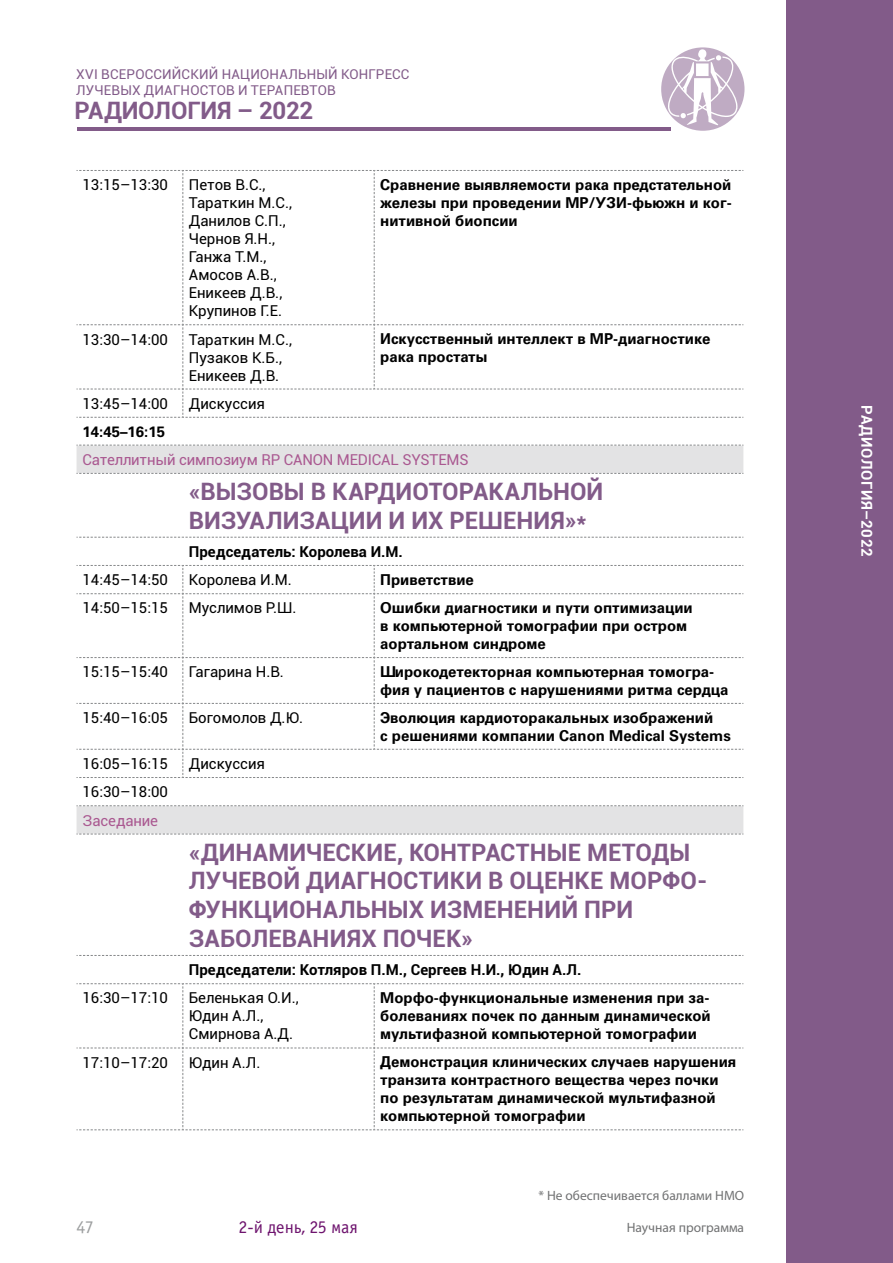
<style>
.page{position:relative;width:893px;height:1263px;background:#fff}
.page>*{position:absolute;margin:0;border:0;box-sizing:border-box;transform-origin:0 0}
.t1{font:700 24px/28.8px "Roboto";letter-spacing:.005em;color:#825b89}
.t2{font:18px "Officina Sans Book C";color:#6e146e}
.t3{font:18px "Officina Sans Book C";color:#9c9e9f}
.t4{font:700 15px/18px "Univers C";color:#000}
.t5{font:15px/18px "Roboto";color:#000}
.t6{font:700 15px "Roboto";color:#000}
.t7{font:15px "Roboto";letter-spacing:-.01em;color:#aa5991}
.t8{font:700 15px "Roboto";letter-spacing:.04em;color:#fff}
.t9{font:13.5px/16.2px "Roboto";letter-spacing:.015em;color:#825b89}
.t10{font:13.5px "Myriad Pro";color:#707172}
</style>
<div class="page">
<div style="left:786px;top:0;width:107px;height:1263px;background:#825b89"></div>
<svg style="left:661px;top:47px;width:83px;height:84px"></svg>
<hr style="left:77px;top:128px;width:594px;height:3px;background:#825b89">
<svg style="left:77px;top:446px;width:666px;height:388px"></svg>
<svg style="left:77px;top:170px;width:666px;height:248px"></svg>
<svg style="left:77px;top:537px;width:666px;height:1px"></svg>
<svg style="left:77px;top:565px;width:666px;height:213px"></svg>
<svg style="left:77px;top:955px;width:666px;height:1px"></svg>
<svg style="left:77px;top:983px;width:666px;height:147px"></svg>
<svg style="left:77px;top:805px;width:666px;height:1px"></svg>
<svg style="left:77px;top:834px;width:666px;height:1px"></svg>
<svg style="left:77px;top:445px;width:666px;height:1px"></svg>
<svg style="left:77px;top:473px;width:666px;height:1px"></svg>
<p class="t9" style="left:76px;top:66px;width:335px">XVI ВСЕРОССИЙСКИЙ НАЦИОНАЛЬНЫЙ КОНГРЕСС<br>ЛУЧЕВЫХ ДИАГНОСТОВ И ТЕРАПЕВТОВ</p>
<h1 class="t1" style="left:74px;top:95px;width:240px">РАДИОЛОГИЯ – 2022</h1>
<p class="t5" style="left:83px;top:175px;width:87px">13:15–13:30</p>
<p class="t5" style="left:189px;top:175px;width:105px">Петов В.С.,<br>Тараткин М.С.,<br>Данилов С.П.,<br>Чернов Я.Н.,<br>Ганжа Т.М.,<br>Амосов А.В.,<br>Еникеев Д.В.,<br>Крупинов Г.Е.</p>
<p class="t4" style="left:380px;top:175px;width:353px;text-align:justify">Сравнение выявляемости рака предстательной железы при проведении МР/УЗИ-фьюжн и ког&shy;нитивной биопсии</p>
<p class="t5" style="left:83px;top:330px;width:87px">13:30–14:00</p>
<p class="t5" style="left:189px;top:330px;width:105px">Тараткин М.С.,<br>Пузаков К.Б.,<br>Еникеев Д.В.</p>
<p class="t4" style="left:380px;top:330px;width:332px">Искусственный интеллект в МР-диагностике рака простаты</p>
<p class="t5" style="left:83px;top:394px;width:87px">13:45–14:00</p>
<p class="t5" style="left:189px;top:394px;width:78px">Дискуссия</p>
<p class="t4" style="left:83px;top:422px;width:84px">14:45–16:15</p>
<p class="t7" style="left:83px;top:449px;width:388px">Сателлитный симпозиум RP CANON MEDICAL SYSTEMS</p>
<h1 class="t1" style="left:189px;top:476px;width:416px">«ВЫЗОВЫ В КАРДИОТОРАКАЛЬНОЙ<br>ВИЗУАЛИЗАЦИИ И ИХ РЕШЕНИЯ»*</h1>
<p class="t6" style="left:189px;top:541px;width:216px">Председатель: Королева И.М.</p>
<p class="t5" style="left:83px;top:570px;width:87px">14:45–14:50</p>
<p class="t5" style="left:189px;top:570px;width:105px">Королева И.М.</p>
<p class="t4" style="left:380px;top:570px;width:95px">Приветствие</p>
<p class="t5" style="left:83px;top:599px;width:87px">14:50–15:15</p>
<p class="t5" style="left:189px;top:599px;width:109px">Муслимов Р.Ш.</p>
<p class="t4" style="left:380px;top:599px;width:314px">Ошибки диагностики и пути оптимизации в компьютерной томографии при остром аортальном синдроме</p>
<p class="t5" style="left:83px;top:662px;width:87px">15:15–15:40</p>
<p class="t5" style="left:189px;top:662px;width:97px">Гагарина Н.В.</p>
<p class="t4" style="left:380px;top:662px;width:350px">Широкодетекторная компьютерная томогра&shy;фия у пациентов с нарушениями ритма сердца</p>
<p class="t5" style="left:83px;top:708px;width:87px">15:40–16:05</p>
<p class="t5" style="left:189px;top:708px;width:116px">Богомолов Д.Ю.</p>
<p class="t4" style="left:380px;top:708px;width:352px">Эволюция кардиоторакальных изображений<br>с решениями компании Canon Medical Systems</p>
<p class="t5" style="left:83px;top:754px;width:87px">16:05–16:15</p>
<p class="t5" style="left:189px;top:754px;width:78px">Дискуссия</p>
<p class="t5" style="left:83px;top:782px;width:87px">16:30–18:00</p>
<p class="t7" style="left:83px;top:810px;width:77px">Заседание</p>
<h1 class="t1" style="left:189px;top:837px;width:520px">«ДИНАМИЧЕСКИЕ, КОНТРАСТНЫЕ МЕТОДЫ<br>ЛУЧЕВОЙ ДИАГНОСТИКИ В ОЦЕНКЕ МОРФО-<br>ФУНКЦИОНАЛЬНЫХ ИЗМЕНЕНИЙ ПРИ<br>ЗАБОЛЕВАНИЯХ ПОЧЕК»</h1>
<p class="t6" style="left:189px;top:959px;width:394px">Председатели: Котляров П.М., Сергеев Н.И., Юдин А.Л.</p>
<p class="t5" style="left:83px;top:988px;width:87px">16:30–17:10</p>
<p class="t5" style="left:189px;top:988px;width:111px">Беленькая О.И.,<br>Юдин А.Л.,<br>Смирнова А.Д.</p>
<p class="t4" style="left:380px;top:988px;width:332px;text-align:justify">Морфо-функциональные изменения при за&shy;болеваниях почек по данным динамической мультифазной компьютерной томографии</p>
<p class="t5" style="left:83px;top:1053px;width:87px">17:10–17:20</p>
<p class="t5" style="left:189px;top:1053px;width:73px">Юдин А.Л.</p>
<p class="t4" style="left:380px;top:1053px;width:358px">Демонстрация клинических случаев нарушения транзита контрастного вещества через почки по результатам динамической мультифазной компьютерной томографии</p>
<p class="t3" style="left:77px;top:1217px;width:19px">47</p>
<p class="t2" style="left:239px;top:1217px;width:121px">2-й день, 25 мая</p>
<p class="t10" style="left:539px;top:1187px;width:207px">* Не обеспечивается баллами НМО</p>
<p class="t10" style="left:627px;top:1219px;width:119px">Научная программа</p>
<p class="t8" style="left:877px;top:405px;width:152px;rotate:90deg">РАДИОЛОГИЯ–2022</p>
</div>
